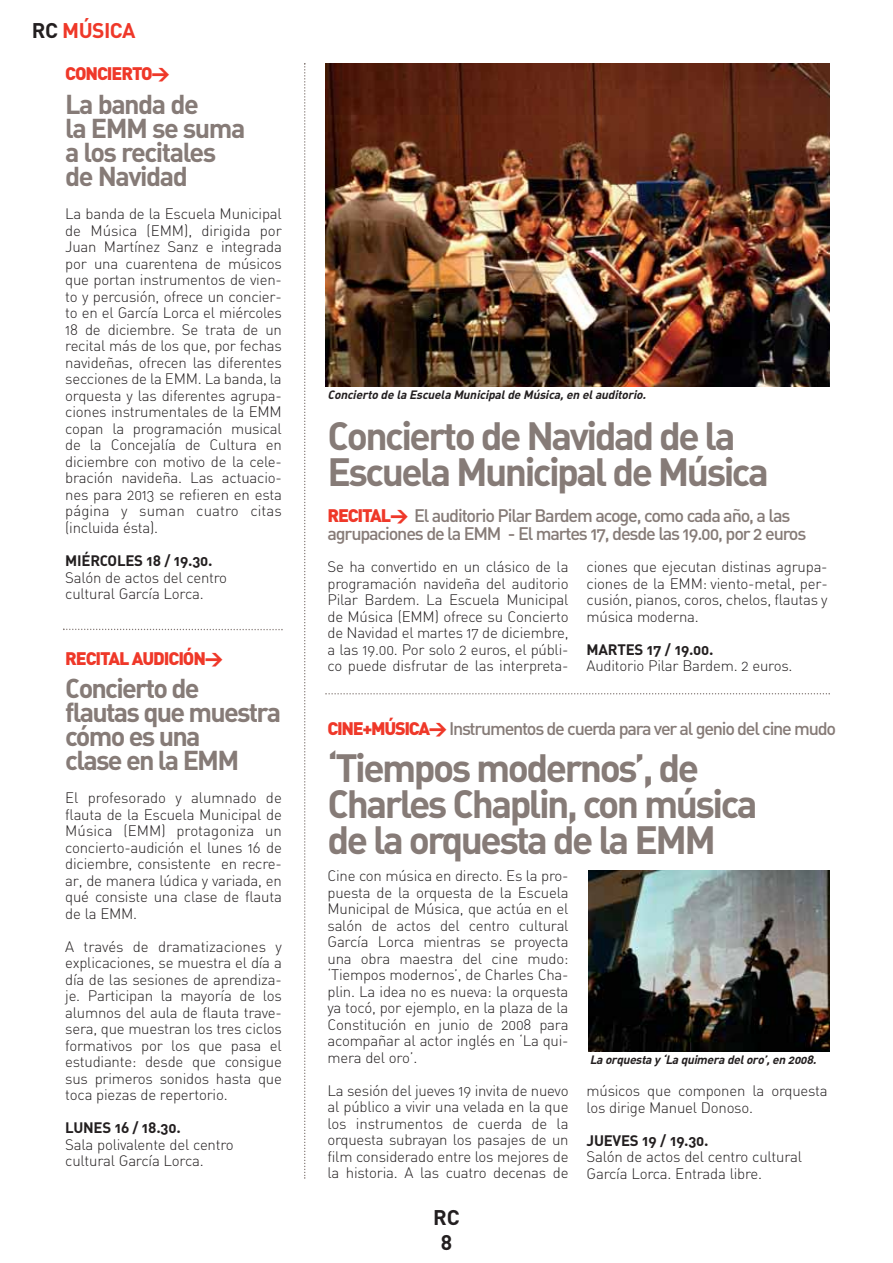
<style>
.page{position:relative;width:893px;height:1263px;background:#fff}
.page>*{position:absolute;margin:0;border:0;box-sizing:border-box;transform-origin:0 0}
.t1{font:39px/36px "DIN Bold Alternate";letter-spacing:-.065em;color:#867b77}
.t2{font:27px/24px "DIN Bold Alternate";letter-spacing:-.065em;color:#867b77}
.t3{font:700 21px "DIN";letter-spacing:-.025em;color:#ef3829}
.t4{font:700 21px/25.5px "DIN";color:#231f20;text-align:center}
.t5{font:18px/18px "DIN Medium Alternate";letter-spacing:-.065em;color:#867b77}
.t6{font:900 18px "DIN";letter-spacing:-.06em;color:#ef3829}
.t7{font:15px/16.5px "DIN Light Alternate";letter-spacing:-.015em;color:#231f20;text-align:justify}
.t8{font:15px "DIN Bold Alternate";letter-spacing:-.015em;color:#231f20}
.t9{font:italic 12px "DIN Bold Alternate";color:#231f20}
.s1{color:#231f20}
.s2{font-family:"DIN";font-weight:900;color:#ef3829}
</style>
<div class="page">
<img style="left:326px;top:64px;width:503px;height:323px">
<svg style="left:304px;top:63px;width:1px;height:1116px"></svg>
<svg style="left:325px;top:693px;width:505px;height:1px"></svg>
<img style="left:588px;top:870px;width:241px;height:181px">
<svg style="left:63px;top:629px;width:220px;height:1px"></svg>
<h3 class="t3" style="left:32px;top:23px;width:105px"><span class="s1">RC</span> MÚSICA</h3>
<p class="t6" style="left:65px;top:67px;width:106px">CONCIERTO&gt;</p>
<h2 class="t2" style="left:65px;top:96px;width:182px">La banda de<br>la EMM se suma a los recitales de Navidad</h2>
<p class="t7" style="left:65px;top:208px;width:218px">La banda de la Escuela Municipal de Música (EMM), dirigida por Juan Martínez Sanz e integrada por una cuarentena de músicos que portan instrumentos de vien&shy;to y percusión, ofrece un concier&shy;to en el García Lorca el miércoles 18 de diciembre. Se trata de un recital más de los que, por fechas navideñas, ofrecen las diferentes secciones de la EMM. La banda, la orquesta y las diferentes agrupa&shy;ciones instrumentales de la EMM copan la programación musical de la Concejalía de Cultura en diciembre con motivo de la cele&shy;bración navideña. Las actuacio&shy;nes para 2013 se refieren en esta página y suman cuatro citas (incluida ésta).</p>
<p class="t8" style="left:65px;top:555px;width:149px">MIÉRCOLES 18 / 19.30.</p>
<p class="t7" style="left:65px;top:571px;width:163px">Salón de actos del centro cultural García Lorca.</p>
<p class="t6" style="left:65px;top:652px;width:160px">RECITAL AUDICIÓN&gt;</p>
<h2 class="t2" style="left:65px;top:680px;width:217px">Concierto de<br>flautas que muestra cómo es una<br>clase en la EMM</h2>
<p class="t7" style="left:65px;top:791px;width:218px">El profesorado y alumnado de flauta de la Escuela Municipal de Música (EMM) protagoniza un concierto-audición el lunes 16 de diciembre, consistente en recre&shy;ar, de manera lúdica y variada, en qué consiste una clase de flauta de la EMM.</p>
<p class="t7" style="left:65px;top:940px;width:218px">A través de dramatizaciones y explicaciones, se muestra el día a día de las sesiones de aprendiza&shy;je. Participan la mayoría de los alumnos del aula de flauta trave&shy;sera, que muestran los tres ciclos formativos por los que pasa el estudiante: desde que consigue sus primeros sonidos hasta que toca piezas de repertorio.</p>
<p class="t8" style="left:65px;top:1122px;width:117px">LUNES 16 / 18.30.</p>
<p class="t7" style="left:65px;top:1138px;width:170px">Sala polivalente del centro cultural García Lorca.</p>
<p class="t9" style="left:327px;top:391px;width:322px">Concierto de la Escuela Municipalde Música,en elauditorio.</p>
<h1 class="t1" style="left:327px;top:423px;width:443px">Concierto de Navidad de la<br>Escuela Municipal de Música</h1>
<p class="t5" style="left:327px;top:509px;width:480px"><span class="s2">RECITAL&gt;</span> El auditorio Pilar Bardem acoge, como cada año, a las agrupaciones de la EMM - El martes 17, desde las 19.00, por 2 euros</p>
<p class="t7" style="left:327px;top:560px;width:243px">Se ha convertido en un clásico de la programación navideña del auditorio Pilar Bardem. La Escuela Municipal de Música (EMM) ofrece su Concierto de Navidad el martes 17 de diciembre, a las 19.00. Por solo 2 euros, el públi&shy;co puede disfrutar de las interpreta-</p>
<p class="t7" style="left:587px;top:560px;width:243px">ciones que ejecutan distinas agrupa&shy;ciones de la EMM: viento-metal, per&shy;cusión, pianos, coros, chelos, flautas y música moderna.</p>
<p class="t8" style="left:587px;top:644px;width:128px">MARTES 17 / 19.00.</p>
<p class="t7" style="left:587px;top:659px;width:207px">Auditorio Pilar Bardem. 2 euros.</p>
<p class="t5" style="left:327px;top:722px;width:510px"><span class="s2">CINE+MÚSICA&gt;</span> Instrumentos de cuerda para ver al genio del cine mudo</p>
<h1 class="t1" style="left:327px;top:754px;width:432px">‘Tiempos modernos’, de<br>Charles Chaplin, con música de la orquesta de la EMM</h1>
<p class="t7" style="left:327px;top:870px;width:243px">Cine con música en directo. Es la pro&shy;puesta de la orquesta de la Escuela Municipal de Música, que actúa en el salón de actos del centro cultural García Lorca mientras se proyecta una obra maestra del cine mudo: ‘Tiempos modernos’, de Charles Cha&shy;plin. La idea no es nueva: la orquesta ya tocó, por ejemplo, en la plaza de la Constitución en junio de 2008 para acompañar al actor inglés en ‘La qui&shy;mera del oro’.</p>
<p class="t7" style="left:327px;top:1084px;width:243px">La sesión del jueves 19 invita de nuevo al público a vivir una velada en la que los instrumentos de cuerda de la orquesta subrayan los pasajes de un film considerado entre los mejores de la historia. A las cuatro decenas de</p>
<p class="t7" style="left:587px;top:1084px;width:243px">músicos que componen la orquesta los dirige Manuel Donoso.</p>
<p class="t9" style="left:590px;top:1055px;width:230px">La orquesta y ‘La quimera deloro’,en 2008.</p>
<p class="t8" style="left:587px;top:1135px;width:124px">JUEVES 19 / 19.30.</p>
<p class="t7" style="left:587px;top:1150px;width:217px">Salón de actos del centro cultural<br>García Lorca. Entrada libre.</p>
<h3 class="t4" style="left:433px;top:1206px;width:28px">RC<br>8</h3>
</div>
